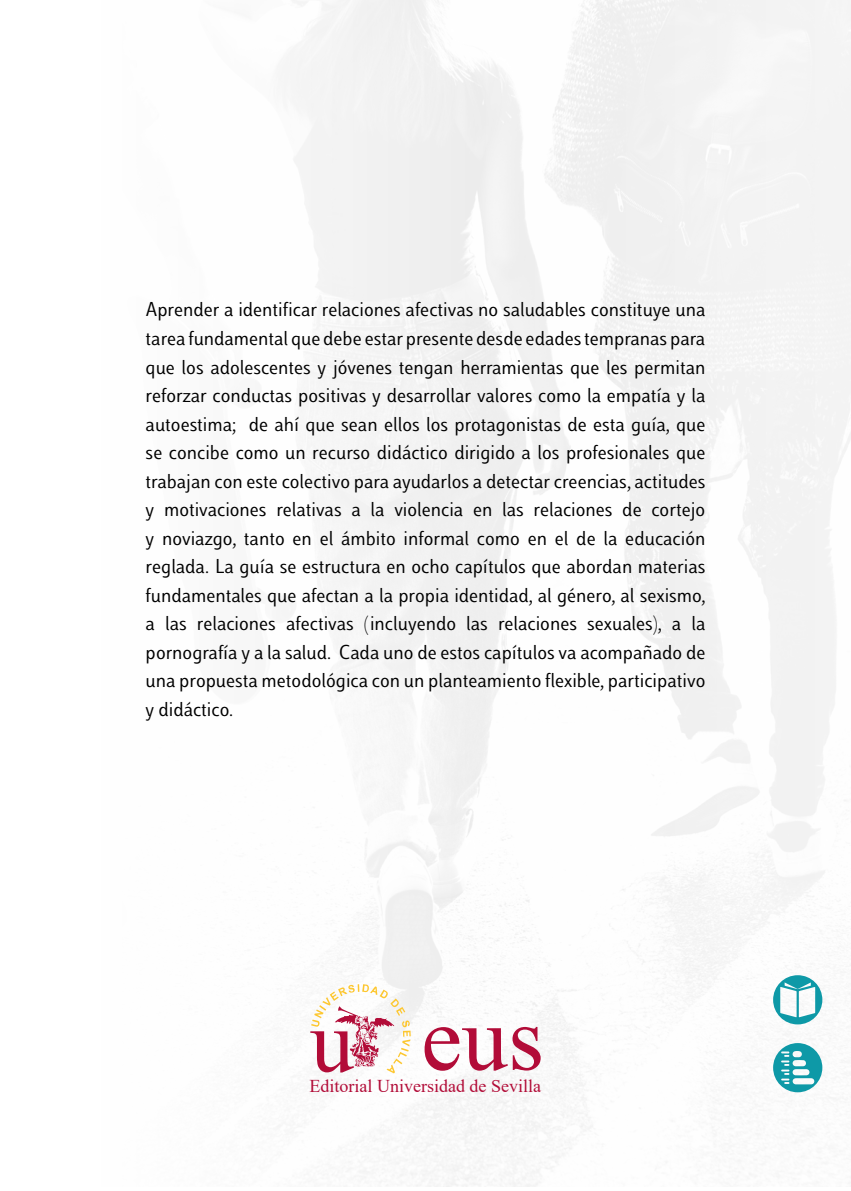
<style>
.page{position:relative;width:851px;height:1191px;background:#fff}
.page>*{position:absolute;margin:0;border:0;box-sizing:border-box;transform-origin:0 0}
.t1{font:91.95px "Times New Roman";color:#b20c38}
._42_enunc_03{font:21px/28.5px "Luiss Sans";color:#000;text-align:justify}
.t2{font:18px "Times New Roman";color:#b20c38}
</style>
<div class="page">
<svg style="left:773px;top:975px;width:49px;height:49px"></svg>
<svg style="left:773px;top:1043px;width:49px;height:49px"></svg>
<svg style="left:310px;top:984px;width:100px;height:89px"></svg>
<p class="_42_enunc_03" style="left:146px;top:295px;width:561px">Aprender a identificar relaciones afectivas no saludables constituye una tarea fundamental que debe estar presente desde edades tempranas para que los adolescentes y jóvenes tengan herramientas que les permitan reforzar conductas positivas y desarrollar valores como la empatía y la autoestima; de ahí que sean ellos los protagonistas de esta guía, que se concibe como un recurso didáctico dirigido a los profesionales que trabajan con este colectivo para ayudarlos a detectar creencias, actitudes y motivaciones relativas a la violencia en las relaciones de cortejo y noviazgo, tanto en el ámbito informal como en el de la educación reglada. La guía se estructura en ocho capítulos que abordan materias fundamentales que afectan a la propia identidad, al género, al sexismo, a las relaciones afectivas (incluyendo las relaciones sexuales), a la pornografía y a la salud. Cada uno de estos capítulos va acompañado de una propuesta metodológica con un planteamiento flexible, participativo y didáctico.</p>
<h1 class="t1" style="left:421px;top:973px;width:124px">eus</h1>
<p class="t2" style="left:309px;top:1073px;width:233px">Editorial Universidad de Sevilla</p>
</div>
